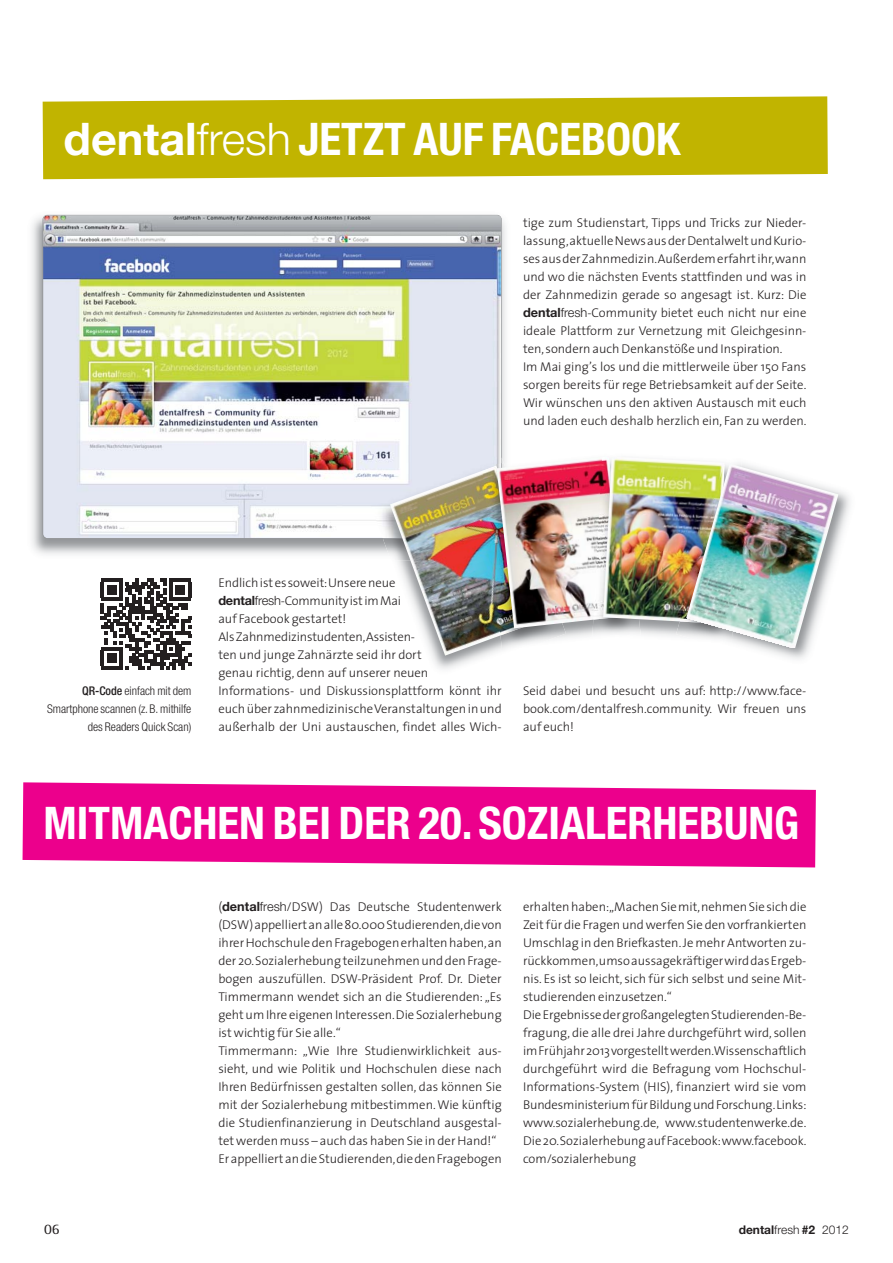
<style>
.page{position:relative;width:893px;height:1263px;background:#fff}
.page>*{position:absolute;margin:0;border:0;box-sizing:border-box;transform-origin:0 0}
.t1{font:700 condensed 45px "Helvetica Neue";color:#fff}
.t2{font:15px "Rotis Serif";color:#231f20}
.t3{font:300 12.75px/18px "The Sans";color:#231f20}
.t4{font:300 condensed 12px/18px "Helvetica Neue";color:#231f20;text-align:right}
.t5{font:300 12px "Helvetica Neue";color:#231f20}
.s1{font-stretch:normal}
.s2{font-weight:300;font-stretch:normal}
.s3{font-family:"Helvetica Neue";font-weight:700}
.s4{font-family:"Helvetica Neue"}
.s5{font-weight:500}
.s6{font-weight:700}
</style>
<div class="page">
<svg style="left:23px;top:782px;width:793px;height:85px;background:#ed1696"></svg>
<svg style="left:43px;top:96px;width:785px;height:83px;background:#c5b810"></svg>
<img style="left:32px;top:214px;width:474px;height:341px">
<img style="left:43px;top:215px;width:458px;height:323px;border-radius:4px">
<img style="left:432px;top:656px;width:53px;height:13px">
<img style="left:371px;top:458px;width:126px;height:80px">
<img style="left:390px;top:466px;width:110px;height:190px">
<img style="left:500px;top:628px;width:66px;height:22px">
<img style="left:482px;top:463px;width:15px;height:3px">
<img style="left:482px;top:466px;width:69px;height:169px">
<img style="left:497px;top:456px;width:95px;height:172px">
<img style="left:592px;top:455px;width:49px;height:183px">
<img style="left:593px;top:456px;width:33px;height:164px">
<img style="left:603px;top:457px;width:73px;height:166px">
<img style="left:742px;top:463px;width:108px;height:196px">
<img style="left:676px;top:458px;width:65px;height:181px">
<img style="left:680px;top:463px;width:45px;height:160px">
<img style="left:686px;top:464px;width:152px;height:184px">
<svg style="left:101px;top:579px;width:90px;height:90px"></svg>
<h1 class="t1" style="left:64px;top:123px;width:618px"><span class="s1">dental</span><span class="s2">fresh</span> JETZT AUF FACEBOOK</h1>
<p class="t3" style="left:523px;top:215px;width:285px">tige zum Studienstart, Tipps und Tricks zur Nieder - las sung, aktuelle News aus der Dentalwelt und Kurio - ses aus der Zahnmedizin. Außerdem erfahrt ihr, wann und wo die nächsten Events stattfinden und was in der Zahnmedizin gerade so angesagt ist. Kurz: Die <span class="s3">dental</span><span class="s4">fresh</span>-Community bietet euch nicht nur eine ideale Plattform zur Vernetzung mit Gleichgesinn - ten, sondern auch Denkanstöße und Inspiration.<br>Im Mai ging’s los und die mittlerweile über 150 Fans sorgen bereits für rege Betriebsamkeit auf der Seite.<br>Wir wünschen uns den aktiven Austausch mit euch und laden euch deshalb herzlich ein, Fan zu werden.</p>
<p class="t4" style="left:47px;top:683px;width:146px"><span class="s5">QR-Code</span> einfach mit dem<br>Smartphone scannen (z.B. mithilfe des Readers Quick Scan)</p>
<p class="t3" style="left:218px;top:575px;width:285px">Endlich ist es soweit: Unsere neue<br><span class="s3">dental</span><span class="s4">fresh</span>-Com munity ist im Mai<br>auf Facebook gestartet!<br>Als Zahnmedizinstudenten, Assis ten -<br>ten und junge Zahnärzte seid ihr dort<br>genau richtig, denn auf unserer neuen Informations- und Diskussionsplattform könnt ihr euch über zahnmedizinische Veranstaltungen in und außerhalb der Uni austauschen, findet alles Wich -</p>
<p class="t3" style="left:523px;top:683px;width:285px;text-align:justify">Seid dabei und besucht uns auf: http://www.face&shy;book.com/dentalfresh.community. Wir freuen uns auf euch!</p>
<h1 class="t1" style="left:44px;top:807px;width:757px">MITMACHEN BEI DER 20. SOZIALERHEBUNG</h1>
<p class="t3" style="left:218px;top:899px;width:285px">(<span class="s3">dental</span><span class="s4">fresh</span>/DSW) Das Deutsche Studentenwerk (DSW) appelliert an alle 80.000 Studierenden, die von ihrer Hochschule den Fragebogen erhalten haben, an der 20. Sozialerhebung teilzunehmen und den Frage - bogen auszufüllen. DSW-Präsident Prof. Dr. Dieter Timmermann wendet sich an die Studierenden: „Es geht um Ihre eigenen Interessen. Die Sozialerhebung ist wichtig für Sie alle.“<br>Timmermann: „Wie Ihre Studienwirklichkeit aus&shy;sieht, und wie Politik und Hochschulen diese nach Ihren Bedürfnissen gestalten sollen, das können Sie mit der Sozialerhebung mitbestimmen. Wie künftig die Studienfinanzierung in Deutschland ausgestal&shy;tet werden muss – auch das haben Sie in der Hand!“ Er appelliert an die Studierenden, die den Fragebogen</p>
<p class="t3" style="left:523px;top:899px;width:285px">erhalten haben: „Machen Sie mit, nehmen Sie sich die Zeit für die Fragen und werfen Sie den vorfrankierten Umschlag in den Briefkasten. Je mehr Antworten zu&shy;rückkommen, umso aussagekräftiger wird das Ergeb - nis. Es ist so leicht, sich für sich selbst und seine Mit - stu dierenden einzusetzen.“<br>Die Ergebnisse der großangelegten Studierenden-Be - fragung, die alle drei Jahre durchgeführt wird, sollen im Frühjahr 2013 vorgestellt werden. Wissen schaft lich durchgeführt wird die Befragung vom Hoch schul-In formations-System (HIS), finanziert wird sie vom Bun desministerium für Bildung und Forschung. Links: www.sozialerhebung.de, www.studentenwerke.de.<br>Die 20. Sozialerhebung auf Facebook: www.facebook. com/sozialerhebung</p>
<p class="t2" style="left:44px;top:1222px;width:17px">06</p>
<p class="t5" style="left:739px;top:1222px;width:112px"><span class="s6">dental</span>fresh <span class="s6">#2</span> 2012</p>
</div>
